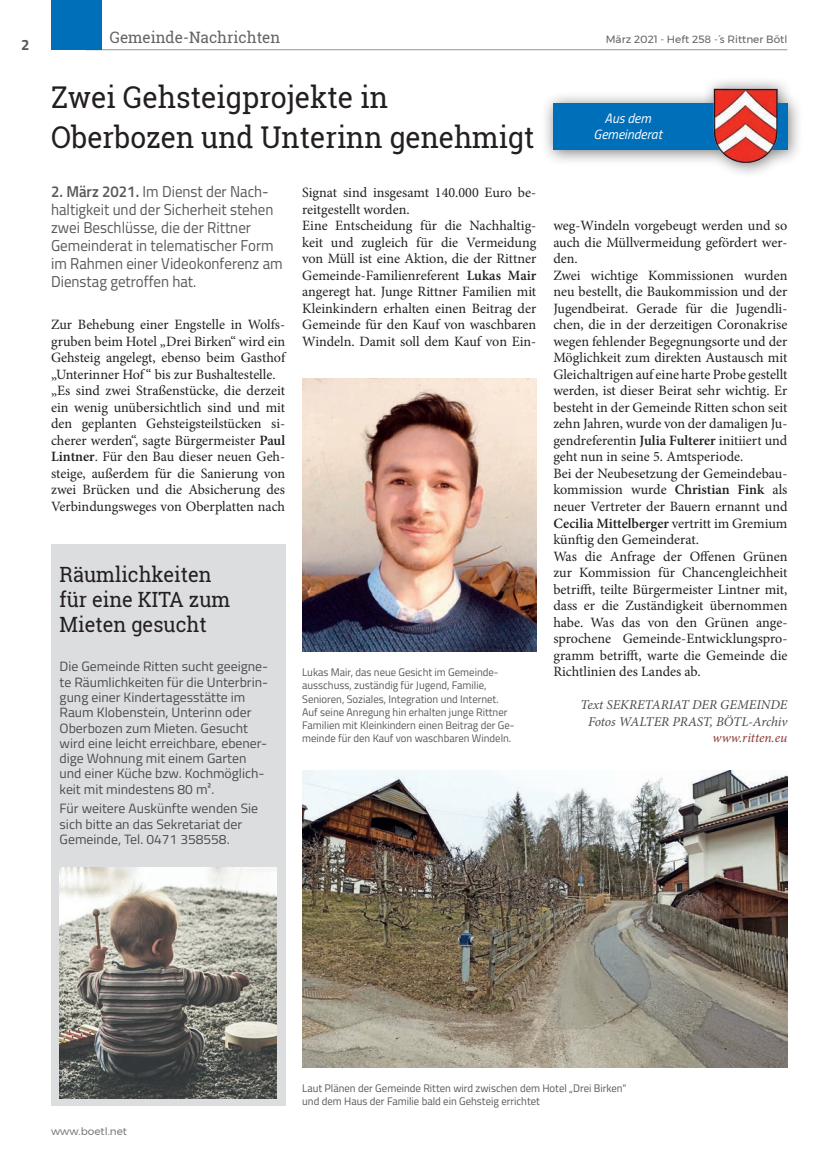
<style>
.page{position:relative;width:830px;height:1170px;background:#fff}
.page>*{position:absolute;margin:0;border:0;box-sizing:border-box;transform-origin:0 0}
.Haupttitel_26pt{font:30px "Roboto Slab";color:#231f20;scale:.94 1}
.Haupttitel_26pt-2{font:30px "Roboto Slab";color:#231f20;scale:.95 1}
.Titel_klein_14_pt_KU{font:21px "Roboto Slab";color:#231f20;scale:.95 1}
.Vorspann{font:15.75px/18px "Titillium Web";color:#57585a;scale:.95 1}
.t1{font:15.75px "Roboto Slab";color:#636366}
.t2{font:700 15px "Titillium Web";color:#57585a}
.Fließtext{font:14.25px/16.5px "Minion Pro";color:#231f20;text-align:justify}
.Infobox_Inhalt{font:13.5px/15.3px "Titillium Web";color:#4b4c4d}
.Auto__www__Ende_Text{font:italic 13.5px "Minion Pro";letter-spacing:-.01em;color:#4b4c4d}
.Absatzformat_2{font:italic 13.5px/16.2px "Titillium Web";color:#fff;text-align:center}
.Auto__www__Ende_Text-2{font:italic 13.5px "Minion Pro";color:#8f3636}
.Bildtext_positiv{font:10.95px/13.2px "Titillium Web";color:#57585a}
.t3{font:10.5px "Montserrat";color:#636366}
.t4{font:10.5px "Montserrat";color:#797b7e}
.s1{font-weight:600}
</style>
<div class="page">
<hr style="left:85px;top:49px;width:702px;height:1px;background:#939598">
<div style="left:51px;top:0;width:50px;height:50px;background:#006fba"></div>
<div style="left:540px;top:75px;width:262px;height:103px;background:#231f20;opacity:.6"></div>
<div style="left:553px;top:103px;width:234px;height:47px;background:#006fba"></div>
<img style="left:712px;top:87px;width:66px;height:77px">
<img style="left:302px;top:770px;width:485px;height:297px">
<div style="left:51px;top:544px;width:234px;height:561px;background:#dcdddf"></div>
<img style="left:60px;top:867px;width:216px;height:231px">
<img style="left:302px;top:379px;width:234px;height:272px">
<p class="t2" style="left:21px;top:33px;width:10px">2</p>
<p class="t1" style="left:110px;top:26px;width:172px">Gemeinde-Nachrichten</p>
<p class="t3" style="left:605px;top:31px;width:183px">März 2021 - Heft 258 -´s Rittner Bötl</p>
<p class="Haupttitel_26pt-2" style="left:51px;top:77px;width:356px">Zwei Gehsteigprojekte in</p>
<p class="Haupttitel_26pt" style="left:51px;top:117px;width:515px">Oberbozen und Unterinn genehmigt</p>
<p class="Vorspann" style="left:51px;top:182px;width:245px"><span class="s1">2. März 2021.</span> Im Dienst der Nach&shy;haltigkeit und der Sicherheit stehen zwei Beschlüsse, die der Rittner<br>Gemeinderat in telematischer Form im Rahmen einer Videokonferenz am<br>Dienstag getroffen hat.</p>
<p class="Fließtext" style="left:51px;top:316px;width:235px">Zur Behebung einer Engstelle in Wolfs&shy;gruben beim Hotel „Drei Birken“ wird ein Gehsteig angelegt, ebenso beim Gasthof „Unterinner Hof “ bis zur Bushaltestelle.</p>
<p class="Fließtext" style="left:51px;top:382px;width:235px">„Es sind zwei Straßenstücke, die derzeit ein wenig unübersichtlich sind und mit den geplanten Gehsteigsteilstücken si&shy;cherer werden“, sagte Bürgermeister <span class="s1">Paul Lintner</span>. Für den Bau dieser neuen Geh&shy;steige, außerdem für die Sanierung von zwei Brücken und die Absicherung des Verbindungsweges von Oberplatten nach</p>
<p class="Absatzformat_2" style="left:593px;top:109px;width:70px">Aus dem<br>Gemeinderat</p>
<p class="Fließtext" style="left:302px;top:184px;width:235px">Signat sind insgesamt 140.000 Euro be&shy;reitgestellt worden.</p>
<p class="Fließtext" style="left:302px;top:217px;width:235px">Eine Entscheidung für die Nachhaltig&shy;keit und zugleich für die Vermeidung von Müll ist eine Aktion, die der Rittner Gemeinde-Familienreferent <span class="s1">Lukas Mair </span>angeregt hat. Junge Rittner Familien mit Kleinkindern erhalten einen Beitrag der Gemeinde für den Kauf von waschbaren Windeln. Damit soll dem Kauf von Ein-</p>
<p class="Fließtext" style="left:553px;top:217px;width:235px">weg-Windeln vorgebeugt werden und so auch die Müllvermeidung gefördert wer&shy;den.</p>
<p class="Fließtext" style="left:553px;top:267px;width:235px">Zwei wichtige Kommissionen wurden neu bestellt, die Baukommission und der Jugendbeirat. Gerade für die Jugendli&shy;chen, die in der derzeitigen Coronakrise wegen fehlender Begegnungsorte und der Möglichkeit zum direkten Austausch mit Gleichaltrigen auf eine harte Probe gestellt werden, ist dieser Beirat sehr wichtig. Er besteht in der Gemeinde Ritten schon seit zehn Jahren, wurde von der damaligen Ju&shy;gendreferentin <span class="s1">Julia Fulterer</span> initiiert und geht nun in seine 5. Amtsperiode.</p>
<p class="Fließtext" style="left:553px;top:465px;width:235px">Bei der Neubesetzung der Gemeindebau&shy;kommission wurde <span class="s1">Christian Fink</span> als neuer Vertreter der Bauern ernannt und <span class="s1">Cecilia Mittelberger</span> vertritt im Gremium künftig den Gemeinderat.</p>
<p class="Fließtext" style="left:553px;top:547px;width:235px">Was die Anfrage der Offenen Grünen zur Kommission für Chancengleichheit betrifft, teilte Bürgermeister Lintner mit, dass er die Zuständigkeit übernommen habe. Was das von den Grünen ange&shy;sprochene Gemeinde-Entwicklungspro&shy;gramm betrifft, warte die Gemeinde die Richtlinien des Landes ab.</p>
<p class="Auto__www__Ende_Text" style="left:580px;top:695px;width:208px">Text SEKRETARIAT DER GEMEINDE</p>
<p class="Auto__www__Ende_Text" style="left:587px;top:712px;width:201px">Fotos WALTER PRAST, BÖTL-Archiv</p>
<p class="Auto__www__Ende_Text-2" style="left:712px;top:728px;width:76px">www.ritten.eu</p>
<p class="Titel_klein_14_pt_KU" style="left:60px;top:559px;width:162px">Räumlichkeiten</p>
<p class="Titel_klein_14_pt_KU" style="left:60px;top:585px;width:181px">für eine KITA zum</p>
<p class="Titel_klein_14_pt_KU" style="left:60px;top:610px;width:156px">Mieten gesucht</p>
<p class="Infobox_Inhalt" style="left:60px;top:658px;width:210px">Die Gemeinde Ritten sucht geeigne-</p>
<p class="Infobox_Inhalt" style="left:60px;top:673px;width:210px">te Räumlichkeiten für die Unterbrin-</p>
<p class="Infobox_Inhalt" style="left:60px;top:689px;width:193px">gung einer Kindertagesstätte im<br>Raum Klobenstein, Unterinn oder<br>Oberbozen zum Mieten. Gesucht</p>
<p class="Infobox_Inhalt" style="left:60px;top:734px;width:209px">wird eine leicht erreichbare, ebener&shy;dige Wohnung mit einem Garten</p>
<p class="Infobox_Inhalt" style="left:60px;top:765px;width:206px">und einer Küche bzw. Kochmöglich&shy;keit mit mindestens 80 m².</p>
<p class="Infobox_Inhalt" style="left:60px;top:800px;width:200px">Für weitere Auskünfte wenden Sie sich bitte an das Sekretariat der<br>Gemeinde, Tel. 0471 358558.</p>
<p class="Bildtext_positiv" style="left:302px;top:665px;width:198px">Lukas Mair, das neue Gesicht im Gemeinde-</p>
<p class="Bildtext_positiv" style="left:302px;top:678px;width:186px">ausschuss, zuständig für Jugend, Familie,</p>
<p class="Bildtext_positiv" style="left:302px;top:691px;width:198px">Senioren, Soziales, Integration und Internet.</p>
<p class="Bildtext_positiv" style="left:302px;top:704px;width:207px">Auf seine Anregung hin erhalten junge Rittner</p>
<p class="Bildtext_positiv" style="left:302px;top:717px;width:214px">Familien mit Kleinkindern einen Beitrag der Ge&shy;meinde für den Kauf von waschbaren Windeln.</p>
<p class="t4" style="left:51px;top:1123px;width:77px">www.boetl.net</p>
<p class="Bildtext_positiv" style="left:302px;top:1080px;width:326px">Laut Plänen der Gemeinde Ritten wird zwischen dem Hotel „Drei Birken“</p>
<p class="Bildtext_positiv" style="left:302px;top:1094px;width:239px">und dem Haus der Familie bald ein Gehsteig errichtet</p>
</div>
